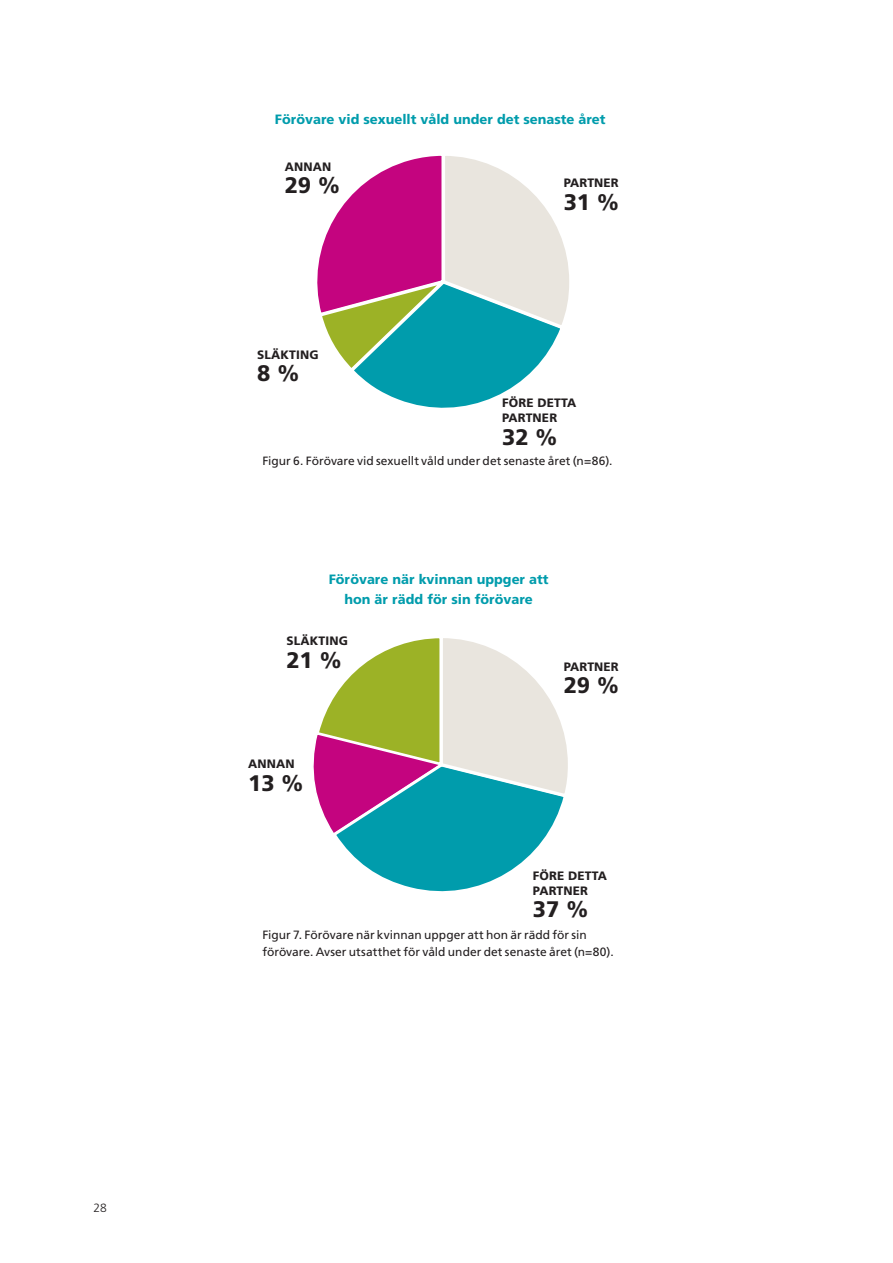
<style>
.page{position:relative;width:893px;height:1263px;background:#fff}
.page>*{position:absolute;margin:0;border:0;box-sizing:border-box;transform-origin:0 0}
.Diagram_svart{font:800 22.5px "Frutiger SLLOTF";color:#231f20}
.Diagramrubrik{font:800 13.5px/19.5px "Frutiger SLLOTF";color:#009cac;text-align:center}
.Diagram_svart-2{font:800 12.15px/15px "Frutiger SLLOTF";letter-spacing:.015em;color:#231f20}
.Tabelltext{font:12px/17.2px "Frutiger SLLOTF";color:#231f20}
.t1{font:300 12px "Frutiger SLLOTF";color:#231f20}
</style>
<div class="page">
<svg style="left:317px;top:155px;width:252px;height:253px"></svg>
<svg style="left:313px;top:638px;width:255px;height:254px"></svg>
<p class="t1" style="left:94px;top:1201px;width:15px">28</p>
<h1 class="Diagramrubrik" style="left:275px;top:109px;width:332px">Förövare vid sexuellt våld under det senaste året</h1>
<p class="Diagram_svart-2" style="left:285px;top:159px;width:48px">ANNAN</p>
<p class="Diagram_svart" style="left:285px;top:172px;width:57px">29 %</p>
<p class="Diagram_svart-2" style="left:257px;top:347px;width:63px">SLÄKTING</p>
<p class="Diagram_svart" style="left:257px;top:360px;width:44px">8 %</p>
<p class="Diagram_svart-2" style="left:564px;top:175px;width:57px">PARTNER</p>
<p class="Diagram_svart" style="left:564px;top:188px;width:57px">31 %</p>
<p class="Diagram_svart-2" style="left:502px;top:395px;width:76px">FÖRE DETTA<br>PARTNER</p>
<p class="Diagram_svart" style="left:502px;top:423px;width:57px">32 %</p>
<p class="Tabelltext" style="left:262px;top:452px;width:352px">Figur 6. Förövare vid sexuellt våld under det senaste året (n=86).</p>
<h1 class="Diagramrubrik" style="left:329px;top:569px;width:221px">Förövare när kvinnan uppger att hon är rädd för sin förövare</h1>
<p class="Diagram_svart-2" style="left:286px;top:633px;width:63px">SLÄKTING</p>
<p class="Diagram_svart" style="left:286px;top:646px;width:57px">21 %</p>
<p class="Diagram_svart-2" style="left:564px;top:659px;width:57px">PARTNER</p>
<p class="Diagram_svart" style="left:564px;top:672px;width:57px">29 %</p>
<p class="Diagram_svart-2" style="left:248px;top:756px;width:48px">ANNAN</p>
<p class="Diagram_svart" style="left:248px;top:769px;width:57px">13 %</p>
<p class="Diagram_svart-2" style="left:533px;top:868px;width:76px">FÖRE DETTA<br>PARTNER</p>
<p class="Diagram_svart" style="left:533px;top:896px;width:57px">37 %</p>
<p class="Tabelltext" style="left:262px;top:926px;width:353px">Figur 7. Förövare när kvinnan uppger att hon är rädd för sin förövare. Avser utsatthet för våld under det senaste året (n=80).</p>
</div>
